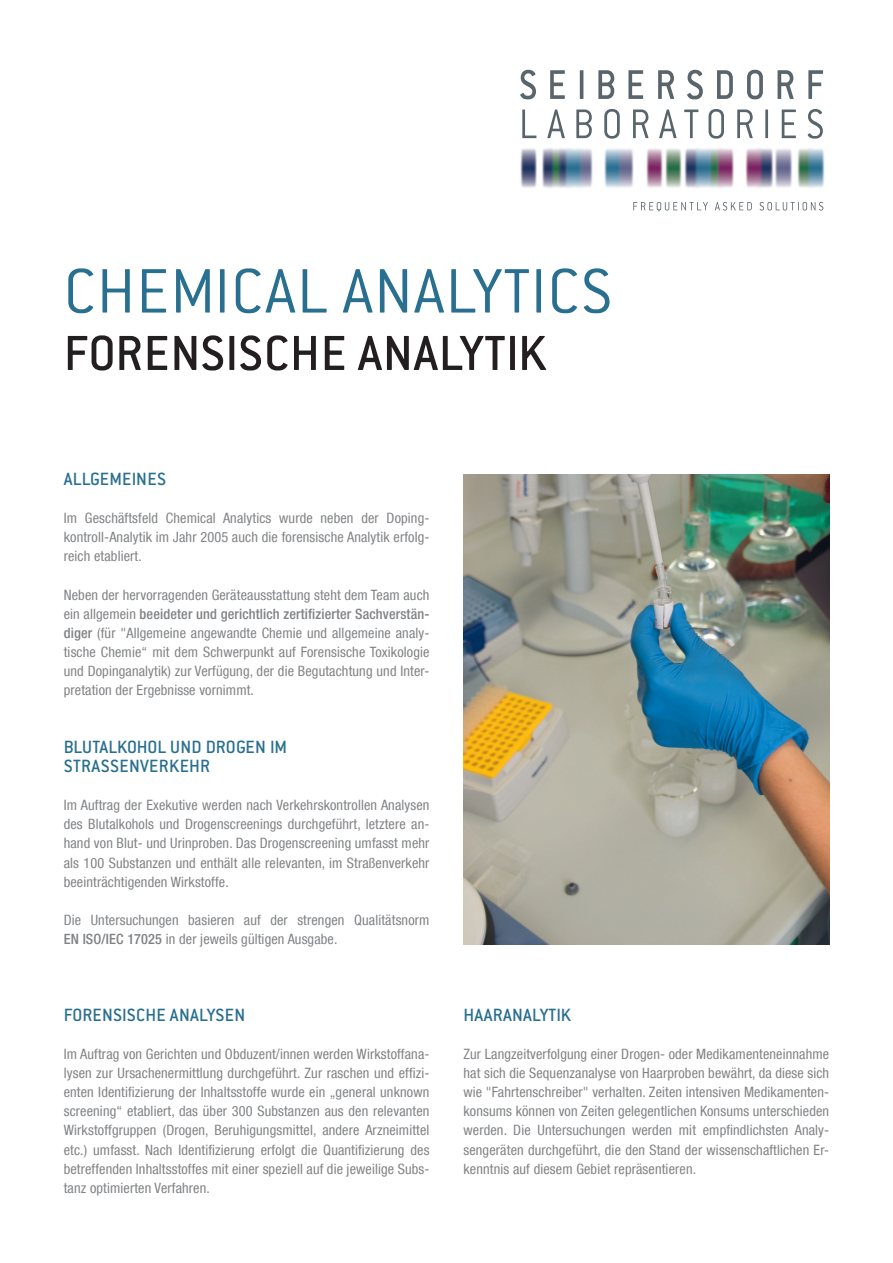
<style>
.page{position:relative;width:893px;height:1263px;background:#fff}
.page>*{position:absolute;margin:0;border:0;box-sizing:border-box;transform-origin:0 0}
.t1{font:300 69px "Conduit ITC Pro";letter-spacing:.015em;color:#296f8f}
.t2{font:500 54px "Conduit ITC Pro";letter-spacing:.005em;color:#231f20}
.t3{font:500 19.5px/19.2px "Conduit ITC Pro";letter-spacing:.015em;color:#296f8f}
.t4{font:condensed 14.25px/19.2px "Helvetica Neue LT Com";letter-spacing:.01em;color:#808285;text-align:justify}
.s1{font-weight:500}
</style>
<div class="page">
<svg style="left:520px;top:70px;width:16px;height:29px"></svg>
<svg style="left:550px;top:70px;width:15px;height:29px"></svg>
<hr style="left:580px;top:70px;width:3px;height:29px;background:#59656b">
<svg style="left:598px;top:70px;width:16px;height:29px"></svg>
<svg style="left:628px;top:70px;width:15px;height:29px"></svg>
<svg style="left:658px;top:70px;width:16px;height:29px"></svg>
<svg style="left:687px;top:70px;width:16px;height:29px"></svg>
<svg style="left:717px;top:70px;width:16px;height:29px"></svg>
<svg style="left:747px;top:70px;width:16px;height:29px"></svg>
<svg style="left:778px;top:70px;width:16px;height:29px"></svg>
<svg style="left:808px;top:70px;width:15px;height:29px"></svg>
<svg style="left:522px;top:110px;width:14px;height:28px"></svg>
<svg style="left:547px;top:110px;width:18px;height:28px"></svg>
<svg style="left:576px;top:110px;width:16px;height:28px"></svg>
<svg style="left:604px;top:109px;width:16px;height:30px"></svg>
<svg style="left:633px;top:110px;width:15px;height:28px"></svg>
<svg style="left:659px;top:110px;width:18px;height:28px"></svg>
<svg style="left:684px;top:110px;width:14px;height:28px"></svg>
<svg style="left:709px;top:109px;width:15px;height:30px"></svg>
<svg style="left:737px;top:110px;width:16px;height:28px"></svg>
<hr style="left:765px;top:110px;width:3px;height:28px;background:#59656b">
<svg style="left:782px;top:110px;width:14px;height:28px"></svg>
<svg style="left:808px;top:109px;width:15px;height:30px"></svg>
<img style="left:520px;top:148px;width:305px;height:40px">
<svg style="left:633px;top:202px;width:75px;height:10px"></svg>
<svg style="left:715px;top:202px;width:37px;height:8px"></svg>
<svg style="left:760px;top:202px;width:63px;height:8px"></svg>
<img style="left:463px;top:474px;width:366px;height:470px">
<h1 class="t1" style="left:64px;top:254px;width:550px">CHEMICAL ANALYTICS</h1>
<h2 class="t2" style="left:64px;top:323px;width:484px">FORENSISCHE ANALYTIK</h2>
<h3 class="t3" style="left:64px;top:469px;width:104px">ALLGEMEINES</h3>
<p class="t4" style="left:64px;top:508px;width:367px">Im Geschäftsfeld Chemical Analytics wurde neben der Doping&shy;kontroll-Analytik im Jahr 2005 auch die forensische Analytik erfolg&shy;reich etabliert.</p>
<p class="t4" style="left:64px;top:585px;width:367px">Neben der hervorragenden Geräteausstattung steht dem Team auch ein allgemein <span class="s1">beeideter und gerichtlich zertifizierter Sachverstän&shy;diger</span> (für "Allgemeine angewandte Chemie und allgemeine analy&shy;tische Chemie“ mit dem Schwerpunkt auf Forensische Toxikologie und Dopinganalytik) zur Verfügung, der die Begutachtung und Inter&shy;pretation der Ergebnisse vornimmt.</p>
<h3 class="t3" style="left:64px;top:737px;width:225px">BLUTALKOHOL UND DROGEN IM<br>STRASSENVERKEHR</h3>
<p class="t4" style="left:64px;top:795px;width:367px">Im Auftrag der Exekutive werden nach Verkehrskontrollen Analysen des Blutalkohols und Drogenscreenings durchgeführt, letztere an&shy;hand von Blut- und Urinproben. Das Drogenscreening umfasst mehr als 100 Substanzen und enthält alle relevanten, im Straßenverkehr beeinträchtigenden Wirkstoffe.</p>
<p class="t4" style="left:64px;top:910px;width:367px">Die Untersuchungen basieren auf der strengen Qualitätsnorm<br><span class="s1">EN ISO/IEC 17025</span> in der jeweils gültigen Ausgabe.</p>
<h3 class="t3" style="left:64px;top:1005px;width:183px">FORENSISCHE ANALYSEN</h3>
<p class="t4" style="left:64px;top:1044px;width:367px">Im Auftrag von Gerichten und Obduzent/innen werden Wirkstoffana&shy;lysen zur Ursachenermittlung durchgeführt. Zur raschen und effizi&shy;enten Identifizierung der Inhaltsstoffe wurde ein „general unknown screening“ etabliert, das über 300 Substanzen aus den relevanten Wirkstoffgruppen (Drogen, Beruhigungsmittel, andere Arzneimittel etc.) umfasst. Nach Identifizierung erfolgt die Quantifizierung des betreffenden Inhaltsstoffes mit einer speziell auf die jeweilige Subs&shy;tanz optimierten Verfahren.</p>
<h3 class="t3" style="left:463px;top:1005px;width:109px">HAARANALYTIK</h3>
<p class="t4" style="left:463px;top:1044px;width:367px">Zur Langzeitverfolgung einer Drogen- oder Medikamenteneinnahme hat sich die Sequenzanalyse von Haarproben bewährt, da diese sich wie "Fahrtenschreiber" verhalten. Zeiten intensiven Medikamenten&shy;konsums können von Zeiten gelegentlichen Konsums unterschieden werden. Die Untersuchungen werden mit empfindlichsten Analy&shy;sengeräten durchgeführt, die den Stand der wissenschaftlichen Er&shy;kenntnis auf diesem Gebiet repräsentieren.</p>
</div>
